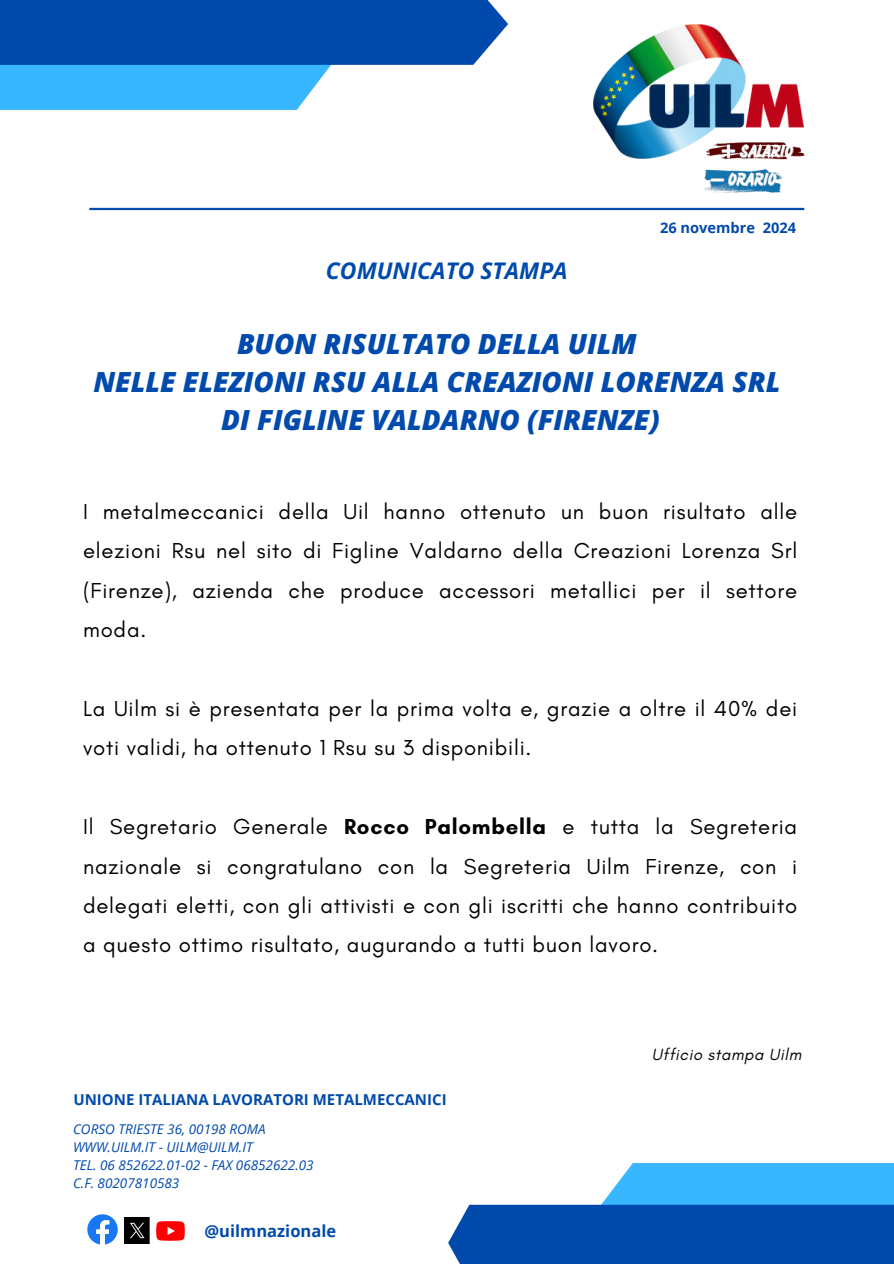
<style>
.page{position:relative;width:894px;height:1264px;background:#fff}
.page>*{position:absolute;margin:0;border:0;box-sizing:border-box;transform-origin:0 0}
.t1{font:italic 800 27.75px/38.2px "Open Sans";color:#004aad;text-align:center}
.t2{font:italic 700 22.95px "Open Sans";color:#004aad}
.t3{font:22.05px/39.3px "Glacial Indifference";letter-spacing:.035em;color:#000;text-align:justify}
.t4{font:italic 16.5px "Glacial Indifference";letter-spacing:.035em;color:#000}
.t5{font:700 16.5px "Open Sans";color:#004aad}
.t6{font:700 15px "Open Sans";color:#004aad}
.t7{font:700 14.55px "Open Sans";color:#004aad}
.t8{font:italic 13.5px "Open Sans";color:#004aad}
.s1{font-weight:700}
</style>
<div class="page">
<hr style="left:89px;top:208px;width:715px;height:2px;background:#004aad">
<svg style="left:0;top:0;width:508px;height:110px"></svg>
<div style="left:593px;top:1162px;width:300px;height:101px;background:#38b6ff"></div>
<div style="left:448px;top:1204px;width:445px;height:59px;background:#004aad"></div>
<img style="left:593px;top:24px;width:210px;height:134px">
<svg style="left:87px;top:1214px;width:31px;height:30px"></svg>
<img style="left:149px;top:1217px;width:36px;height:27px">
<img style="left:125px;top:1217px;width:24px;height:26px">
<img style="left:700px;top:132px;width:105px;height:61px">
<h1 class="t2" style="left:326px;top:254px;width:243px">COMUNICATO STAMPA</h1>
<h3 class="t7" style="left:660px;top:218px;width:137px">26 novembre 2024</h3>
<h3 class="t1" style="left:93px;top:324px;width:688px">BUON RISULTATO DELLA UILM<br>NELLE ELEZIONI RSU ALLA CREAZIONI LORENZA SRL<br>DI FIGLINE VALDARNO (FIRENZE)</h3>
<h6 class="t3" style="left:83px;top:491px;width:715px">I metalmeccanici della Uil hanno ottenuto un buon risultato alle elezioni Rsu nel sito di Figline Valdarno della Creazioni Lorenza Srl (Firenze), azienda che produce accessori metallici per il settore moda.</h6>
<h4 class="t3" style="left:83px;top:688px;width:715px">La Uilm si è presentata per la prima volta e, grazie a oltre il 40% dei voti validi, ha ottenuto 1 Rsu su 3 disponibili.</h4>
<p class="t3" style="left:83px;top:806px;width:715px">Il Segretario Generale <span class="s1">Rocco Palombella</span> e tutta la Segreteria nazionale si congratulano con la Segreteria Uilm Firenze, con i delegati eletti, con gli attivisti e con gli iscritti che hanno contribuito a questo ottimo risultato, augurando a tutti buon lavoro.</p>
<h3 class="t6" style="left:73px;top:1089px;width:374px">UNIONE ITALIANA LAVORATORI METALMECCANICI</h3>
<p class="t8" style="left:73px;top:1119px;width:194px">CORSO TRIESTE 36, 00198 ROMA</p>
<p class="t8" style="left:73px;top:1137px;width:181px">WWW.UILM.IT - UILM@UILM.IT</p>
<p class="t8" style="left:73px;top:1155px;width:242px">TEL. 06 852622.01-02 - FAX 06852622.03</p>
<p class="t8" style="left:73px;top:1173px;width:108px">C.F. 80207810583</p>
<p class="t5" style="left:204px;top:1219px;width:133px">@uilmnazionale</p>
<p class="t4" style="left:651px;top:1044px;width:151px">Ufficio stampa Uilm</p>
</div>
